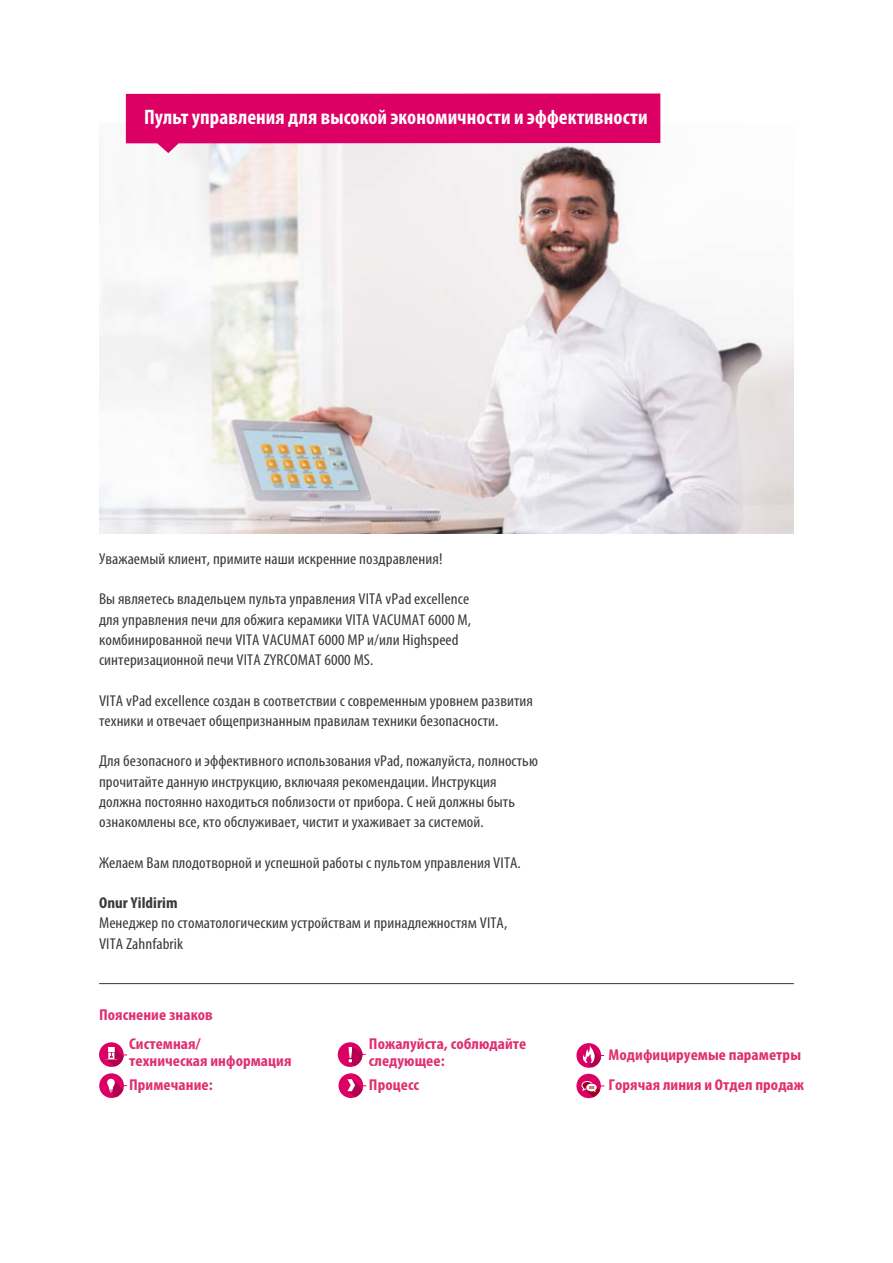
<style>
.page{position:relative;width:893px;height:1263px;background:#fff}
.page>*{position:absolute;margin:0;border:0;box-sizing:border-box;transform-origin:0 0}
.t1{font:700 condensed 21px "Myriad Pro";letter-spacing:.005em;color:#fff}
.t2{font:condensed 15.75px/20.2px "Myriad Pro";letter-spacing:.005em;color:#3b3b3a;scale:1.08 1}
.t3{font:700 condensed 15.75px/16.5px "Myriad Pro";letter-spacing:.005em;color:#e02f71;scale:1.08 1}
.t4{font:700 condensed 15.75px "Myriad Pro";letter-spacing:.005em;color:#3b3b3a;scale:1.08 1}
</style>
<div class="page">
<img style="left:99px;top:123px;width:695px;height:410px">
<svg style="left:126px;top:94px;width:534px;height:59px;background:#e0267a"></svg>
<div style="left:338px;top:1042px;width:24px;height:25px;background:#dd0064;border-radius:50%"></div>
<svg style="left:349px;top:1047px;width:17px;height:19px"></svg>
<svg style="left:99px;top:1042px;width:25px;height:25px"></svg>
<svg style="left:99px;top:1047px;width:28px;height:19px"></svg>
<div style="left:99px;top:1073px;width:25px;height:25px;background:#dd0064;border-radius:50%"></div>
<svg style="left:107px;top:1079px;width:20px;height:18px"></svg>
<hr style="left:99px;top:983px;width:695px;height:1px;background:#3b3b3a">
<div style="left:338px;top:1073px;width:25px;height:25px;background:#dd0064;border-radius:50%"></div>
<svg style="left:347px;top:1079px;width:19px;height:18px"></svg>
<svg style="left:576px;top:1043px;width:25px;height:25px"></svg>
<svg style="left:582px;top:1044px;width:22px;height:23px"></svg>
<div style="left:576px;top:1074px;width:25px;height:24px;background:#dd0064;border-radius:50%"></div>
<svg style="left:581px;top:1081px;width:23px;height:16px"></svg>
<h1 class="t1" style="left:144px;top:106px;width:505px">Пульт управления для высокой экономичности и эффективности</h1>
<p class="t2" style="left:99px;top:548px;width:320px">Уважаемый клиент, примите наши искренние поздравления!</p>
<p class="t2" style="left:99px;top:589px;width:346px">Вы являетесь владельцем пульта управления VITA vPad excellence для управления печи для обжига керамики VITA VACUMAT 6000 М, комбинированной печи VITA VACUMAT 6000 MP и/или Highspeed синтеризационной печи VITA ZYRCOMAT 6000 MS.</p>
<p class="t2" style="left:99px;top:690px;width:403px">VITA vPad excellence создан в соответствии с современным уровнем развития техники и отвечает общепризнанным правилам техники безопасности.</p>
<p class="t2" style="left:99px;top:751px;width:408px">Для безопасного и эффективного использования vPad, пожалуйста, полностью прочитайте данную инструкцию, включаяя рекомендации. Инструкция должна постоянно находиться поблизости от прибора. С ней должны быть ознакомлены все, кто обслуживает, чистит и ухаживает за системой.</p>
<p class="t2" style="left:99px;top:852px;width:392px">Желаем Вам плодотворной и успешной работы с пультом управления VITA.</p>
<p class="t4" style="left:99px;top:894px;width:74px">Onur Yildirim</p>
<p class="t2" style="left:99px;top:913px;width:380px">Менеджер по стоматологическим устройствам и принадлежностям VITA,<br>VITA Zahnfabrik</p>
<p class="t3" style="left:99px;top:1006px;width:107px">Пояснение знаков</p>
<p class="t3" style="left:129px;top:1036px;width:152px">Системная/<br>техническая информация</p>
<p class="t3" style="left:369px;top:1036px;width:147px">Пожалуйста, соблюдайте следующее:</p>
<p class="t3" style="left:609px;top:1047px;width:180px">Модифицируемые параметры</p>
<p class="t3" style="left:129px;top:1077px;width:79px">Примечание:</p>
<p class="t3" style="left:369px;top:1077px;width:48px">Процесс</p>
<p class="t3" style="left:609px;top:1077px;width:183px">Горячая линия и Отдел продаж</p>
</div>
